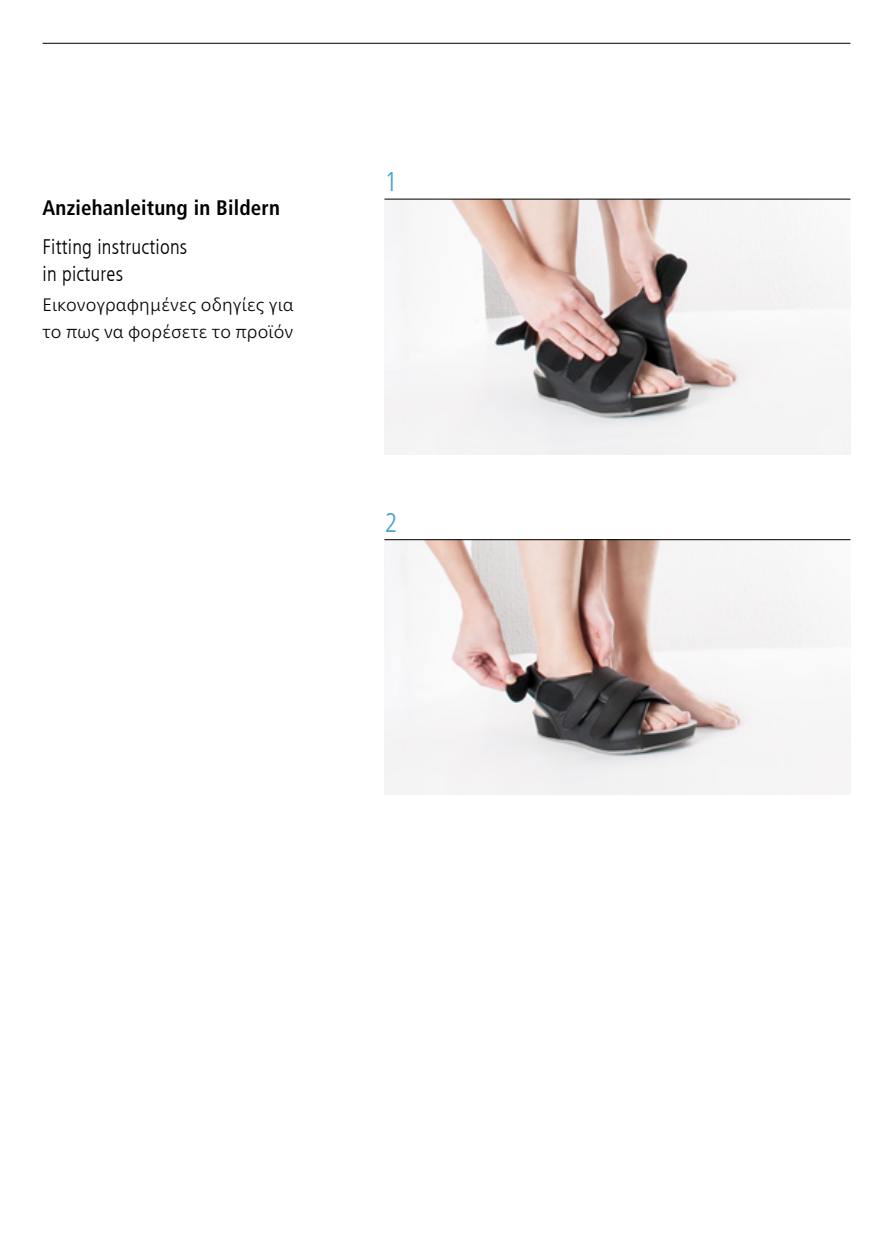
<style>
.page{position:relative;width:893px;height:1259px;background:#fff}
.page>*{position:absolute;margin:0;border:0;box-sizing:border-box;transform-origin:0 0}
.t1{font:300 condensed 27px "Frutiger LT Com";color:#46a2d3}
.t2{font:300 condensed 21px/27px "Frutiger LT Com";letter-spacing:.01em;color:#000}
.t3{font:700 condensed 21px "Frutiger LT Com";letter-spacing:.01em;color:#000}
.t4{font:300 18px/27px "Neue Frutiger World";letter-spacing:.01em;color:#000}
</style>
<div class="page">
<img style="left:384px;top:540px;width:466px;height:255px">
<img style="left:384px;top:200px;width:466px;height:255px">
<hr style="left:384px;top:199px;width:466px;height:1px;background:#000">
<hr style="left:384px;top:539px;width:466px;height:1px;background:#000">
<hr style="left:43px;top:43px;width:807px;height:1px;background:#000">
<p class="t3" style="left:43px;top:195px;width:239px">Anziehanleitung in Bildern</p>
<p class="t2" style="left:43px;top:233px;width:146px">Fitting instructions in pictures</p>
<p class="t4" style="left:43px;top:291px;width:253px">Εικονογραφημένες οδηγίες για το πως να φορέσετε το προϊόν</p>
<h1 class="t1" style="left:384px;top:166px;width:14px">1</h1>
<h1 class="t1" style="left:384px;top:507px;width:14px">2</h1>
</div>
